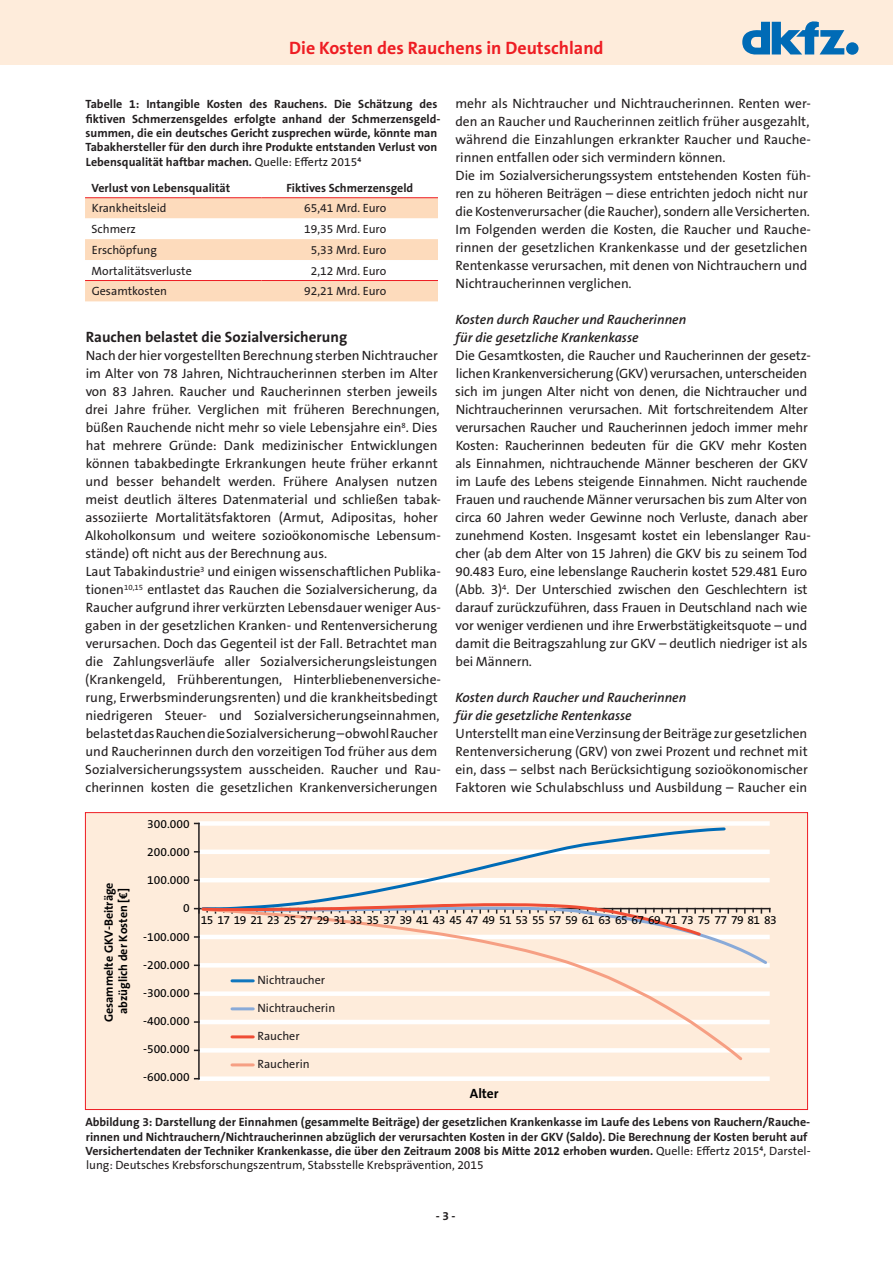
<style>
.page{position:relative;width:893px;height:1263px;background:#fff}
.page>*{position:absolute;margin:0;border:0;box-sizing:border-box;transform-origin:0 0}
.t1{font:700 18px "The Sans B W7";color:#ee1d23}
.t2{font:700 15px "The Sans B W7";color:#231f20}
.t3{font:13.5px/18px "The Sans B W5 Plain";color:#231f20}
.t4{font:italic 600 13.5px/18px "The Sans B W6";color:#231f20}
.t5{font:700 13.5px "The Sans B W7";color:#000001}
.t6{font:700 12px/14.4px "The Sans B W7";color:#231f20}
.t7{font:12px "The Sans B W5 Plain";color:#231f20}
.t8{font:12px "The Sans B W5 Plain";color:#000001}
.t9{font:12px "The Sans B W5 Plain";letter-spacing:-.05em;color:#000001}
.t10{font:700 12px/14.4px "The Sans B W7";color:#000001;text-align:center}
.s1{font-family:"The Sans B W5 Plain";font-weight:400}
</style>
<div class="page">
<svg style="left:85px;top:198px;width:353px;height:103px"></svg>
<hr style="left:85px;top:197px;width:176px;height:1px;background:#ee1d23">
<hr style="left:261px;top:197px;width:177px;height:1px;background:#ee1d23">
<hr style="left:85px;top:280px;width:176px;height:1px;background:#ee1d23">
<hr style="left:261px;top:280px;width:177px;height:1px;background:#ee1d23">
<div style="left:85px;top:813px;width:722px;height:296px;background:#feecdb"></div>
<div style="left:199px;top:821px;width:571px;height:5px;background:#fff"></div>
<div style="left:199px;top:849px;width:571px;height:5px;background:#fff"></div>
<hr style="left:199px;top:878px;width:571px;height:4px;background:#fff">
<div style="left:199px;top:991px;width:571px;height:5px;background:#fff"></div>
<hr style="left:199px;top:1020px;width:571px;height:4px;background:#fff">
<hr style="left:199px;top:1048px;width:571px;height:4px;background:#fff">
<div style="left:199px;top:1076px;width:571px;height:5px;background:#fff"></div>
<hr style="left:198px;top:823px;width:2px;height:256px;background:#231f20">
<svg style="left:200px;top:827px;width:527px;height:75px"></svg>
<svg style="left:200px;top:967px;width:545px;height:93px"></svg>
<svg style="left:195px;top:902px;width:575px;height:65px"></svg>
<hr style="left:232px;top:1007px;width:21px;height:3px;background:#89aad8">
<hr style="left:232px;top:979px;width:21px;height:3px;background:#1077be">
<hr style="left:232px;top:1063px;width:21px;height:3px;background:#f69f83">
<hr style="left:232px;top:1035px;width:21px;height:3px;background:#ef4d35">
<div style="left:0;top:0;width:893px;height:64px;background:#feecdb"></div>
<div style="left:846px;top:42px;width:12px;height:13px;background:#006bb6;border-radius:50%"></div>
<svg style="left:742px;top:21px;width:102px;height:33px"></svg>
<h1 class="t1" style="left:289px;top:36px;width:316px">Die Kosten des Rauchens in Deutschland</h1>
<p class="t6" style="left:85px;top:97px;width:356px">Tabelle 1: Intangible Kosten des Rauchens. Die Schätzung des fiktiven Schmerzensgeldes erfolgte anhand der Schmerzensgeld&shy;summen, die ein deutsches Gericht zusprechen würde, könnte man Tabakhersteller für den durch ihre Produkte entstanden Verlust von Lebensqualität haftbar machen. <span class="s1">Quelle: Effertz 2015</span><sup>4</sup></p>
<p class="t6" style="left:92px;top:181px;width:140px">Verlust von Lebensqualität</p>
<p class="t6" style="left:286px;top:181px;width:128px">Fiktives Schmerzensgeld</p>
<p class="t7" style="left:92px;top:200px;width:76px">Krankheitsleid</p>
<p class="t7" style="left:304px;top:200px;width:84px">65,41 Mrd. Euro</p>
<p class="t7" style="left:92px;top:221px;width:46px">Schmerz</p>
<p class="t7" style="left:304px;top:221px;width:84px">19,35 Mrd. Euro</p>
<p class="t7" style="left:92px;top:242px;width:67px">Erschöpfung</p>
<p class="t7" style="left:311px;top:242px;width:77px">5,33 Mrd. Euro</p>
<p class="t7" style="left:92px;top:263px;width:102px">Mortalitätsverluste</p>
<p class="t7" style="left:311px;top:263px;width:77px">2,12 Mrd. Euro</p>
<p class="t7" style="left:92px;top:284px;width:77px">Gesamtkosten</p>
<p class="t7" style="left:304px;top:284px;width:84px">92,21 Mrd. Euro</p>
<p class="t2" style="left:86px;top:327px;width:263px">Rauchen belastet die Sozialversicherung</p>
<p class="t3" style="left:85px;top:347px;width:357px">Nach der hier vorgestellten Berechnung sterben Nichtraucher im Alter von 78 Jahren, Nichtraucherinnen sterben im Alter von 83 Jahren. Raucher und Raucherinnen sterben jeweils drei Jahre früher. Verglichen mit früheren Berechnungen, büßen Rauchende nicht mehr so viele Lebensjahre ein<sup>8</sup>. Dies hat mehrere Gründe: Dank medizinischer Entwicklungen können tabakbedingte Erkrankungen heute früher erkannt und besser behandelt werden. Frühere Analysen nutzen meist deutlich älteres Datenmaterial und schließen tabak&shy;assoziierte Mortalitätsfaktoren (Armut, Adipositas, hoher Alkoholkonsum und weitere sozioökonomische Lebensum&shy;stände) oft nicht aus der Berechnung aus.<br>Laut Tabakindustrie<sup>3</sup> und einigen wissenschaftlichen Publika&shy;tionen<sup>10,15</sup> entlastet das Rauchen die Sozialversicherung, da Raucher aufgrund ihrer verkürzten Lebensdauer weniger Aus&shy;gaben in der gesetzlichen Kranken- und Rentenversicherung verursachen. Doch das Gegenteil ist der Fall. Betrachtet man die Zahlungsverläufe aller Sozialversicherungsleistungen (Krankengeld, Frühberentungen, Hinterbliebenenversiche&shy;rung, Erwerbsminderungsrenten) und die krankheitsbedingt niedrigeren Steuer- und Sozialversicherungseinnahmen, belastet das Rauchen die Sozialversicherung – obwohl Raucher und Raucherinnen durch den vorzeitigen Tod früher aus dem Sozialversicherungssystem ausscheiden. Raucher und Rau&shy;cherinnen kosten die gesetzlichen Krankenversicherungen</p>
<p class="t8" style="left:147px;top:816px;width:44px">300.000</p>
<p class="t8" style="left:147px;top:844px;width:44px">200.000</p>
<p class="t3" style="left:455px;top:94px;width:357px">mehr als Nichtraucher und Nichtraucherinnen. Renten wer&shy;den an Raucher und Raucherinnen zeitlich früher ausgezahlt, während die Einzahlungen erkrankter Raucher und Rauche&shy;rinnen entfallen oder sich vermindern können.<br>Die im Sozialversicherungssystem entstehenden Kosten füh&shy;ren zu höheren Beiträgen – diese entrichten jedoch nicht nur die Kostenverursacher (die Raucher), sondern alle Versicherten.<br>Im Folgenden werden die Kosten, die Raucher und Rauche&shy;rinnen der gesetzlichen Krankenkasse und der gesetzlichen Rentenkasse verursachen, mit denen von Nichtrauchern und Nichtraucherinnen verglichen.</p>
<p class="t4" style="left:455px;top:311px;width:232px">Kosten durch Raucher und Raucherinnen für die gesetzliche Krankenkasse</p>
<p class="t3" style="left:455px;top:346px;width:357px">Die Gesamtkosten, die Raucher und Raucherinnen der gesetz&shy;lichen Krankenversicherung (GKV) verursachen, unterscheiden sich im jungen Alter nicht von denen, die Nichtraucher und Nichtraucherinnen verursachen. Mit fortschreitendem Alter verursachen Raucher und Raucherinnen jedoch immer mehr Kosten: Raucherinnen bedeuten für die GKV mehr Kosten als Einnahmen, nichtrauchende Männer bescheren der GKV im Laufe des Lebens steigende Einnahmen. Nicht rauchende Frauen und rauchende Männer verursachen bis zum Alter von circa 60 Jahren weder Gewinne noch Verluste, danach aber zunehmend Kosten. Insgesamt kostet ein lebenslanger Rau&shy;cher (ab dem Alter von 15 Jahren) die GKV bis zu seinem Tod 90.483 Euro, eine lebenslange Raucherin kostet 529.481 Euro (Abb. 3)<sup>4</sup>. Der Unterschied zwischen den Geschlechtern ist darauf zurückzuführen, dass Frauen in Deutschland nach wie vor weniger verdienen und ihre Erwerbstätigkeitsquote – und damit die Beitragszahlung zur GKV – deutlich niedriger ist als bei Männern.</p>
<p class="t4" style="left:455px;top:689px;width:232px">Kosten durch Raucher und Raucherinnen für die gesetzliche Rentenkasse</p>
<p class="t3" style="left:455px;top:724px;width:354px;text-align:justify">Unterstellt man eine Verzinsung der Beiträge zur gesetzlichen Rentenversicherung (GRV) von zwei Prozent und rechnet mit ein, dass – selbst nach Berücksichtigung sozioökonomischer Faktoren wie Schulabschluss und Ausbildung – Raucher ein</p>
<p class="t10" style="left:102px;top:1022px;width:142px;rotate:-90deg">Gesammelte GKV-Beiträge abzüglich der Kosten [€]</p>
<p class="t8" style="left:147px;top:873px;width:44px">100.000</p>
<p class="t8" style="left:183px;top:901px;width:8px">0</p>
<p class="t8" style="left:143px;top:929px;width:48px">-100.000</p>
<p class="t8" style="left:143px;top:957px;width:48px">-200.000</p>
<p class="t8" style="left:143px;top:985px;width:48px">-300.000</p>
<p class="t8" style="left:143px;top:1013px;width:48px">-400.000</p>
<p class="t8" style="left:143px;top:1041px;width:48px">-500.000</p>
<p class="t8" style="left:143px;top:1069px;width:48px">-600.000</p>
<p class="t9" style="left:201px;top:912px;width:577px">15 17 19 21 23 25 27 29 31 33 35 37 39 41 43 45 47 49 51 53 55 57 59 61 63 65 67 69 71 73 75 77 79 81 83</p>
<p class="t7" style="left:257px;top:972px;width:69px">Nichtraucher</p>
<p class="t7" style="left:257px;top:1000px;width:79px">Nichtraucherin</p>
<p class="t7" style="left:257px;top:1028px;width:44px">Raucher</p>
<p class="t7" style="left:257px;top:1056px;width:54px">Raucherin</p>
<p class="t5" style="left:470px;top:1085px;width:30px">Alter</p>
<p class="t6" style="left:85px;top:1115px;width:727px">Abbildung 3: Darstellung der Einnahmen (gesammelte Beiträge) der gesetzlichen Krankenkasse im Laufe des Lebens von Rauchern/Rauche&shy;rinnen und Nichtrauchern/Nichtraucherinnen abzüglich der verursachten Kosten in der GKV (Saldo). Die Berechnung der Kosten beruht auf<br>Versichertendaten der Techniker Krankenkasse, die über den Zeitraum 2008 bis Mitte 2012 erhoben wurden. <span class="s1">Quelle: Effertz 2015</span><sup>4</sup><span class="s1">, Darstel-</span></p>
<p class="t7" style="left:86px;top:1158px;width:399px">lung: Deutsches Krebsforschungszentrum, Stabsstelle Krebsprävention, 2015</p>
<p class="t6" style="left:436px;top:1209px;width:21px">- 3 -</p>
</div>
